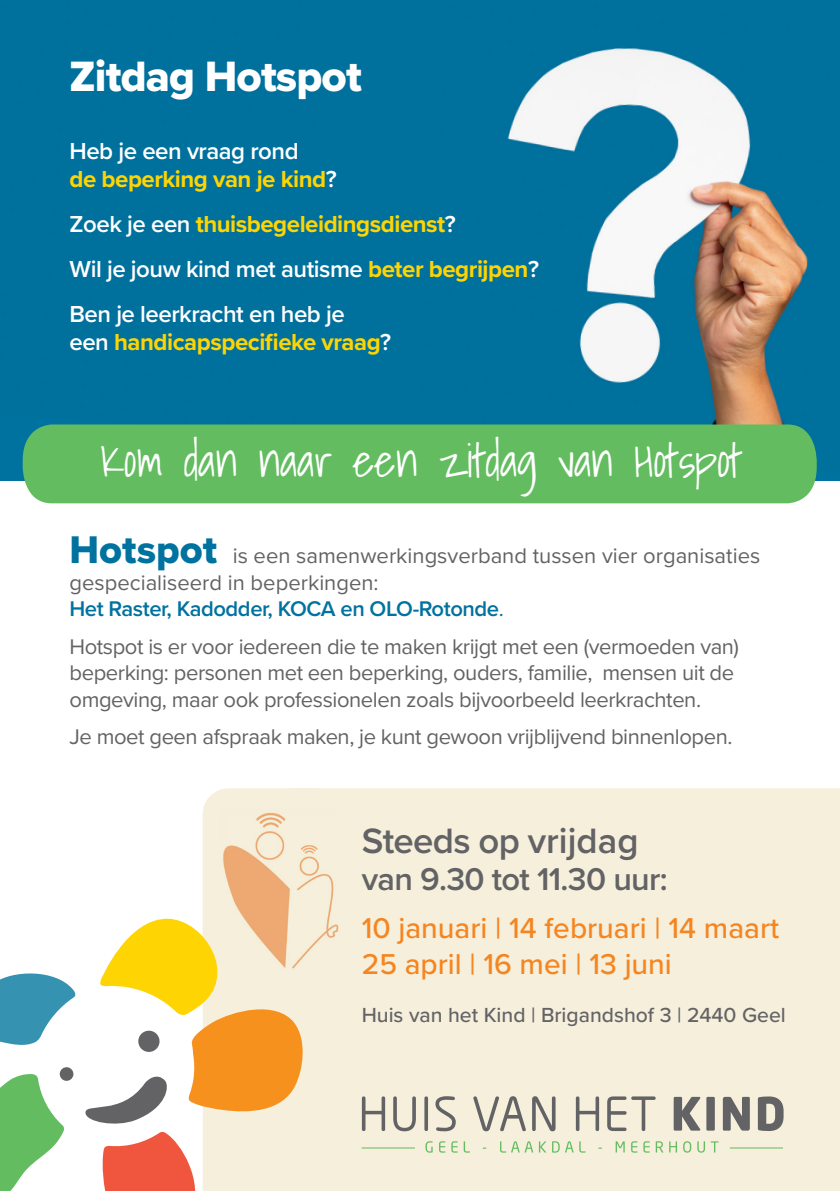
<style>
.page{position:relative;width:840px;height:1191px;background:#fff}
.page>*{position:absolute;margin:0;border:0;box-sizing:border-box;transform-origin:0 0}
.t1{font:300 46px "Shadows Into";color:#fff}
.t2{font:44px "Proxima Nova Extrabld";letter-spacing:-.02em;color:#fff}
.t3{font:600 36.6px "Proxima Nova";letter-spacing:-.02em;color:#636366}
.t4{font:600 32.6px "Proxima Nova";letter-spacing:-.02em;color:#636366}
.t5{font:500 29.8px/35.8px "Proxima Nova";color:#f58520}
.t6{font:600 24px/45px "Proxima Nova";letter-spacing:-.02em;color:#fff}
.t7{font:700 24px/28px "Proxima Nova";letter-spacing:-.02em;color:#fed503}
.t8{font:22px/26.4px "Proxima Nova";letter-spacing:-.02em;color:#636366}
.t9{font:22px/26.4px "Proxima Nova";color:#636366}
.t10{font:500 21.2px "Proxima Nova";color:#636366}
.s1{font-weight:600;color:#fff}
.s2{font-weight:700;color:#fed503}
.s3{font-family:"Proxima Nova Extrabld";font-size:40px;color:#00729f}
.s4{font-weight:600;color:#00729f}
.s5{color:#00729f}
.s6{font-size:36.4px}
</style>
<div class="page">
<div style="left:344px;top:788px;width:495px;height:403px;background:#f5efdb"></div>
<img style="left:0;top:0;width:839px;height:473px">
<svg style="left:361px;top:1096px;width:422px;height:35px;background:#c5c1b4"></svg>
<svg style="left:425px;top:1141px;width:7px;height:11px"></svg>
<svg style="left:439px;top:1141px;width:6px;height:11px"></svg>
<svg style="left:451px;top:1141px;width:6px;height:11px"></svg>
<svg style="left:463px;top:1141px;width:6px;height:11px"></svg>
<svg style="left:499px;top:1141px;width:74px;height:11px"></svg>
<svg style="left:579px;top:1141px;width:6px;height:11px"></svg>
<svg style="left:615px;top:1141px;width:9px;height:11px"></svg>
<svg style="left:630px;top:1141px;width:7px;height:11px"></svg>
<svg style="left:643px;top:1141px;width:6px;height:11px"></svg>
<svg style="left:655px;top:1141px;width:21px;height:11px"></svg>
<svg style="left:682px;top:1141px;width:9px;height:11px"></svg>
<svg style="left:697px;top:1141px;width:7px;height:11px"></svg>
<svg style="left:710px;top:1141px;width:8px;height:11px"></svg>
<hr style="left:361px;top:1147px;width:53px;height:1px;background:#63bd60">
<hr style="left:729px;top:1147px;width:53px;height:1px;background:#63bd60">
<div style="left:23px;top:424px;width:793px;height:79px;background:#63bd60"></div>
<div style="left:214px;top:788px;width:130px;height:403px;background:#f5efdb"></div>
<img style="left:203px;top:793px;width:141px;height:194px">
<svg style="left:59px;top:1066px;width:15px;height:15px"></svg>
<svg style="left:0;top:973px;width:76px;height:72px"></svg>
<svg style="left:85px;top:917px;width:222px;height:274px"></svg>
<svg style="left:0;top:1073px;width:65px;height:118px"></svg>
<h2 class="t2" style="left:69px;top:44px;width:294px">Zitdag Hotspot</h2>
<p class="t7" style="left:69px;top:137px;width:268px"><span class="s1">Heb je een vraag rond<br></span>de beperking van je kind<span class="s1">?</span></p>
<p class="t6" style="left:69px;top:201px;width:470px">Zoek je een <span class="s2">thuisbegeleidingsdienst</span>?<br>Wil je jouw kind met autisme <span class="s2">beter begrijpen</span>?<br>Ben je leerkracht en heb je</p>
<p class="t7" style="left:69px;top:328px;width:323px"><span class="s1">een</span> handicapspecifieke vraag<span class="s1">?</span></p>
<h1 class="t1" style="left:100px;top:423px;width:643px">Kom dan naar een zitdag van Hotspot</h1>
<p class="t9" style="left:69px;top:542px;width:692px"><span class="s3">Hotspot</span> is een samenwerkingsverband tussen vier organisaties gespecialiseerd in beperkingen:<br><span class="s4">Het Raster, Kadodder, KOCA en OLO-Rotonde</span><span class="s5">.</span></p>
<p class="t8" style="left:69px;top:632px;width:670px">Hotspot is er voor iedereen die te maken krijgt met een (vermoeden van) beperking: personen met een beperking, ouders, familie, mensen uit de omgeving, maar ook professionelen zoals bijvoorbeeld leerkrachten.</p>
<p class="t8" style="left:69px;top:723px;width:664px">Je moet geen afspraak maken, je kunt gewoon vrijblijvend binnenlopen.</p>
<h3 class="t3" style="left:361px;top:813px;width:278px">Steeds op <span class="s6">vrijdag</span></h3>
<h3 class="t4" style="left:361px;top:855px;width:307px">van 9.30 tot 11.30 uur:</h3>
<h3 class="t5" style="left:361px;top:909px;width:419px">10 januari | 14 februari | 14 maart<br>25 april | 16 mei | 13 juni</h3>
<p class="t10" style="left:361px;top:998px;width:425px">Huis van het Kind | Brigandshof 3 | 2440 Geel</p>
</div>
